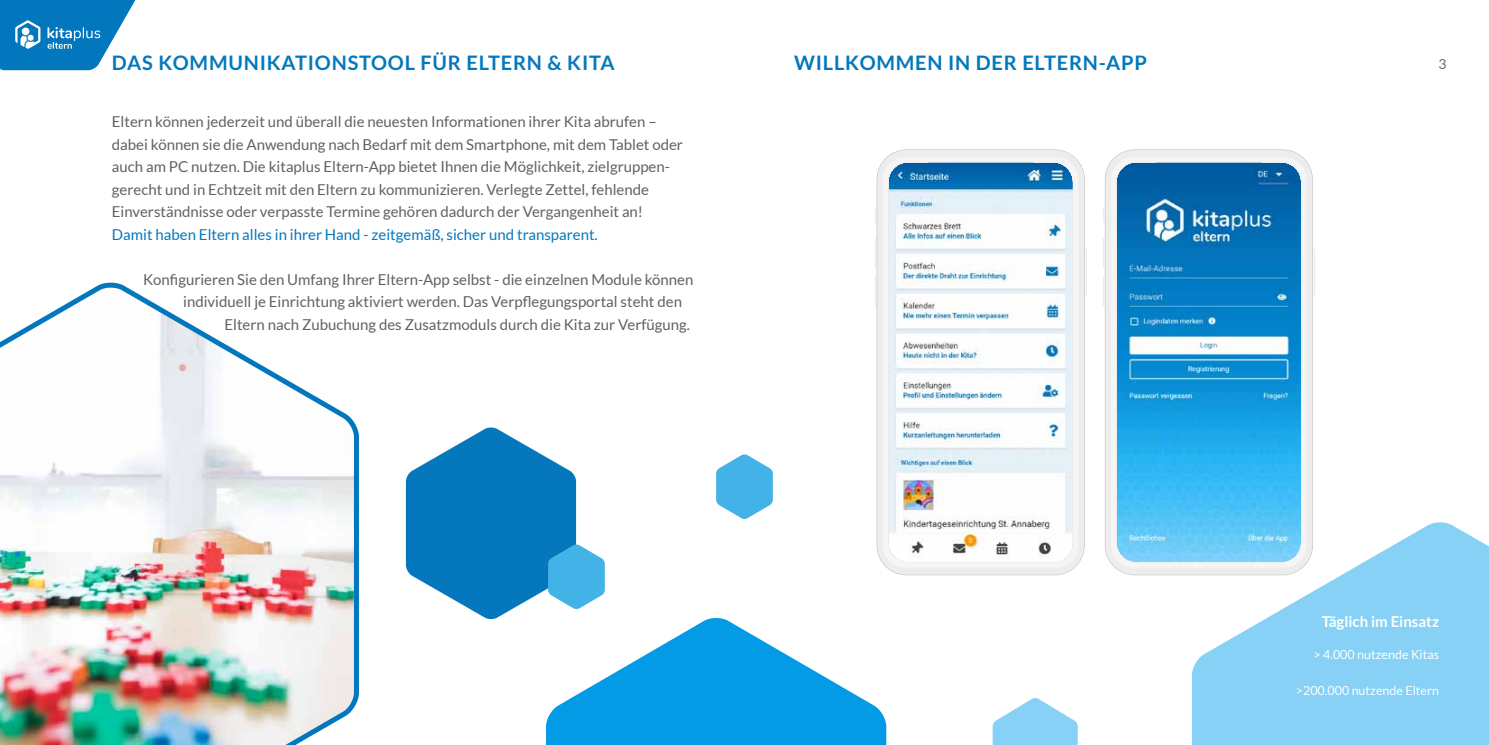
<style>
.page{position:relative;width:1489px;height:745px;background:#fff}
.page>*{position:absolute;margin:0;border:0;box-sizing:border-box;transform-origin:0 0}
.t1{font:700 20px "Lato";letter-spacing:.04em;color:#0578bd}
.t2{font:700 20px "Lato";letter-spacing:.04em;color:#0277bd}
.t3{font:15px/22.5px "Lato";color:#616161}
.t4{font:15px "Lato";color:#0578bd}
.t5{font:700 15px "Lato";color:#fff}
.t6{font:13.75px "Lato";color:#676867}
.t7{font:12.5px "Lato";color:#fff}
</style>
<div class="page">
<img style="left:0;top:282px;width:359px;height:462px">
<svg style="left:0;top:0;width:136px;height:70px"></svg>
<svg style="left:992px;top:698px;width:85px;height:46px"></svg>
<svg style="left:1191px;top:522px;width:297px;height:222px;fill:#86d1f5"></svg>
<svg style="left:406px;top:427px;width:480px;height:317px"></svg>
<svg style="left:876px;top:149px;width:208px;height:426px;fill:#ededed"></svg>
<svg style="left:882px;top:157px;width:196px;height:410px"></svg>
<svg style="left:1104px;top:149px;width:208px;height:426px;fill:#ededed"></svg>
<svg style="left:1110px;top:157px;width:196px;height:410px;background:#3da2d8"></svg>
<h1 class="t1" style="left:112px;top:51px;width:504px">DAS KOMMUNIKATIONSTOOL FÜR ELTERN &amp; KITA</h1>
<p class="t6" style="left:1438px;top:56px;width:9px">3</p>
<h1 class="t2" style="left:794px;top:51px;width:354px">WILLKOMMEN IN DER ELTERN-APP</h1>
<p class="t3" style="left:112px;top:110px;width:572px">Eltern können jederzeit und überall die neuesten Informationen ihrer Kita abrufen – dabei können sie die Anwendung nach Bedarf mit dem Smartphone, mit dem Tablet oder auch am PC nutzen. Die kitaplus Eltern-App bietet Ihnen die Möglichkeit, zielgruppen&shy;gerecht und in Echtzeit mit den Eltern zu kommunizieren. Verlegte Zettel, fehlende Einverständnisse oder verpasste Termine gehören dadurch der Vergangenheit an!</p>
<p class="t4" style="left:112px;top:226px;width:487px">Damit haben Eltern alles in ihrer Hand - zeitgemäß, sicher und transparent.</p>
<p class="t3" style="left:143px;top:268px;width:552px">Konfigurieren Sie den Umfang Ihrer Eltern-App selbst - die einzelnen Module können</p>
<p class="t3" style="left:183px;top:290px;width:500px">individuell je Einrichtung aktiviert werden. Das Verpflegungsportal steht den</p>
<p class="t3" style="left:224px;top:313px;width:467px">Eltern nach Zubuchung des Zusatzmoduls durch die Kita zur Verfügung.</p>
<p class="t5" style="left:1321px;top:613px;width:119px">Täglich im Einsatz</p>
<p class="t7" style="left:1313px;top:647px;width:127px">&gt; 4.000 nutzende Kitas</p>
<p class="t7" style="left:1295px;top:683px;width:145px">&gt;200.000 nutzende Eltern</p>
</div>
